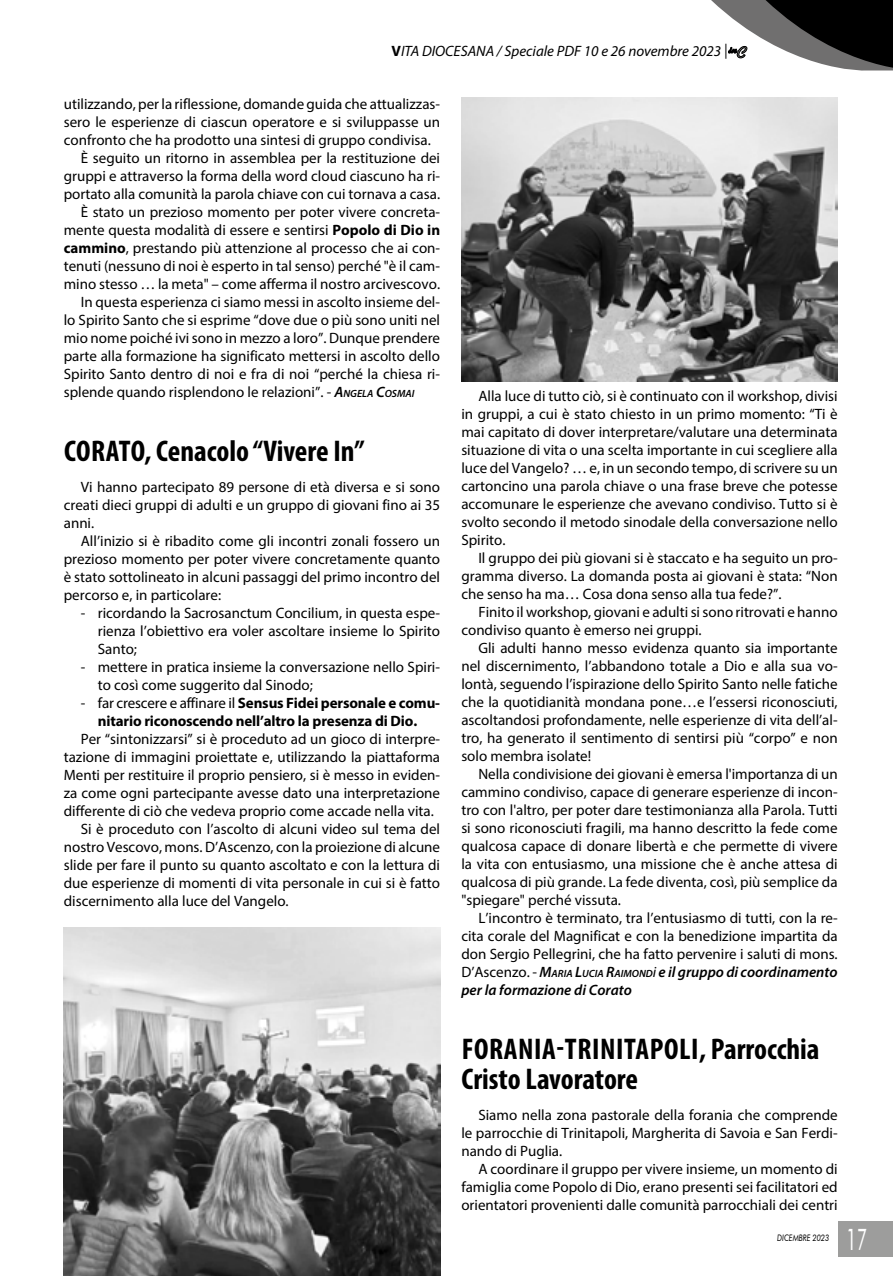
<style>
.page{position:relative;width:893px;height:1276px;background:#fff}
.page>*{position:absolute;margin:0;border:0;box-sizing:border-box;transform-origin:0 0}
.t1{font:700 condensed 30px/30px "Myriad Pro";color:#000}
.t2{font:30px "Futura BT";color:#fff;scale:.6 1}
.t3{font:15px/18px "Myriad Pro";color:#000;text-align:justify}
.t4{font:700 15px/18px "Myriad Pro";letter-spacing:-.01em;color:#000;text-align:center}
.t5{font:italic 15px "Myriad Pro";color:#000}
.t6{font:italic 9px "Futura BT";color:#000;scale:.8 1}
.s1{font-weight:700;font-style:normal}
.s2{font-weight:700}
.s3{font-weight:600;font-style:italic}
.s4{font-weight:600;font-style:italic;font-size:10.5px}
.s5{font-weight:400}
.s6{font-style:italic}
</style>
<div class="page">
<img style="left:64px;top:927px;width:376px;height:349px">
<img style="left:461px;top:98px;width:377px;height:283px">
<div style="left:838px;top:1221px;width:55px;height:36px;background:#9d9d9c"></div>
<svg style="left:711px;top:0;width:182px;height:71px"></svg>
<p class="t5" style="left:392px;top:42px;width:337px"><span class="s1">V</span>ITA DIOCESANA / Speciale PDF 10 e 26 novembre 2023 |</p>
<p class="t3" style="left:64px;top:95px;width:378px">utilizzando, per la riflessione, domande guida che attualizzas-</p>
<p class="t3" style="left:64px;top:113px;width:378px">sero le esperienze di ciascun operatore e si sviluppasse un</p>
<p class="t3" style="left:64px;top:131px;width:369px">confronto che ha prodotto una sintesi di gruppo condivisa.</p>
<p class="t3" style="left:81px;top:149px;width:361px">È seguito un ritorno in assemblea per la restituzione dei</p>
<p class="t3" style="left:64px;top:167px;width:378px">gruppi e attraverso la forma della word cloud ciascuno ha ri-</p>
<p class="t3" style="left:64px;top:185px;width:378px">portato alla comunità la parola chiave con cui tornava a casa.</p>
<p class="t3" style="left:81px;top:203px;width:361px">È stato un prezioso momento per poter vivere concreta-</p>
<p class="t3" style="left:64px;top:221px;width:378px">mente questa modalità di essere e sentirsi <span class="s2">Popolo di Dio in</span></p>
<p class="t3" style="left:64px;top:239px;width:378px"><span class="s2">cammino</span>, prestando più attenzione al processo che ai con-</p>
<p class="t3" style="left:64px;top:257px;width:378px">tenuti (nessuno di noi è esperto in tal senso) perché "è il cam-</p>
<p class="t3" style="left:64px;top:275px;width:378px">mino stesso … la meta" – come afferma il nostro arcivescovo.</p>
<p class="t3" style="left:81px;top:293px;width:361px">In questa esperienza ci siamo messi in ascolto insieme del-</p>
<p class="t3" style="left:64px;top:311px;width:378px">lo Spirito Santo che si esprime “dove due o più sono uniti nel</p>
<p class="t3" style="left:64px;top:329px;width:378px">mio nome poiché ivi sono in mezzo a loro”. Dunque prendere</p>
<p class="t3" style="left:64px;top:347px;width:378px">parte alla formazione ha significato mettersi in ascolto dello</p>
<p class="t3" style="left:64px;top:365px;width:378px">Spirito Santo dentro di noi e fra di noi “perché la chiesa ri-</p>
<p class="t3" style="left:64px;top:383px;width:352px">splende quando risplendono le relazioni”. - <span class="s3">A</span><span class="s4">NGELA</span> <span class="s3">C</span><span class="s4">OSMAI</span></p>
<h1 class="t1" style="left:64px;top:435px;width:302px">CORATO, Cenacolo “Vivere In”</h1>
<p class="t3" style="left:64px;top:478px;width:378px;text-indent:17px">Vi hanno partecipato 89 persone di età diversa e si sono creati dieci gruppi di adulti e un gruppo di giovani fino ai 35 anni.</p>
<p class="t3" style="left:64px;top:532px;width:378px;text-indent:17px">All’inizio si è ribadito come gli incontri zonali fossero un prezioso momento per poter vivere concretamente quanto è stato sottolineato in alcuni passaggi del primo incontro del percorso e, in particolare:</p>
<p class="t3" style="left:98px;top:604px;width:344px;text-indent:-17px">- ricordando la Sacrosanctum Concilium, in questa espe&shy;rienza l’obiettivo era voler ascoltare insieme lo Spirito Santo;</p>
<p class="t3" style="left:98px;top:658px;width:344px;text-indent:-17px">- mettere in pratica insieme la conversazione nello Spiri&shy;to così come suggerito dal Sinodo;</p>
<p class="t4" style="left:81px;top:693px;width:361px"><span class="s5">- far crescere e affinare il</span> Sensus Fidei personale e comu&shy;nitario riconoscendo nell’altro la presenza di Dio.</p>
<p class="t3" style="left:81px;top:730px;width:361px">Per “sintonizzarsi” si è proceduto ad un gioco di interpre-</p>
<p class="t3" style="left:64px;top:748px;width:378px">tazione di immagini proiettate e, utilizzando la piattaforma</p>
<p class="t3" style="left:64px;top:766px;width:378px">Menti per restituire il proprio pensiero, si è messo in eviden-</p>
<p class="t3" style="left:64px;top:784px;width:378px">za come ogni partecipante avesse dato una interpretazione</p>
<p class="t3" style="left:64px;top:802px;width:372px">differente di ciò che vedeva proprio come accade nella vita.</p>
<p class="t3" style="left:81px;top:820px;width:361px">Si è proceduto con l’ascolto di alcuni video sul tema del</p>
<p class="t3" style="left:64px;top:838px;width:378px">nostro Vescovo, mons. D’Ascenzo, con la proiezione di alcune</p>
<p class="t3" style="left:64px;top:856px;width:378px">slide per fare il punto su quanto ascoltato e con la lettura di</p>
<p class="t3" style="left:64px;top:874px;width:378px">due esperienze di momenti di vita personale in cui si è fatto</p>
<p class="t3" style="left:64px;top:892px;width:226px">discernimento alla luce del Vangelo.</p>
<p class="t3" style="left:461px;top:387px;width:378px;text-indent:17px">Alla luce di tutto ciò, si è continuato con il workshop, divisi in gruppi, a cui è stato chiesto in un primo momento: “Ti è mai capitato di dover interpretare/valutare una determinata situazione di vita o una scelta importante in cui scegliere alla luce del Vangelo? … e, in un secondo tempo, di scrivere su un cartoncino una parola chiave o una frase breve che potesse accomunare le esperienze che avevano condiviso. Tutto si è svolto secondo il metodo sinodale della conversazione nello Spirito.</p>
<p class="t3" style="left:461px;top:549px;width:378px;text-indent:17px">Il gruppo dei più giovani si è staccato e ha seguito un pro&shy;gramma diverso. La domanda posta ai giovani è stata: “Non che senso ha ma… Cosa dona senso alla tua fede?”.</p>
<p class="t3" style="left:461px;top:603px;width:378px;text-indent:17px">Finito il workshop, giovani e adulti si sono ritrovati e hanno condiviso quanto è emerso nei gruppi.</p>
<p class="t3" style="left:461px;top:639px;width:378px;text-indent:17px">Gli adulti hanno messo evidenza quanto sia importante nel discernimento, l’abbandono totale a Dio e alla sua vo&shy;lontà, seguendo l’ispirazione dello Spirito Santo nelle fatiche che la quotidianità mondana pone…e l’essersi riconosciuti, ascoltandosi profondamente, nelle esperienze di vita dell’al&shy;tro, ha generato il sentimento di sentirsi più “corpo” e non solo membra isolate!</p>
<p class="t3" style="left:461px;top:765px;width:378px;text-indent:17px">Nella condivisione dei giovani è emersa l'importanza di un cammino condiviso, capace di generare esperienze di incon&shy;tro con l'altro, per poter dare testimonianza alla Parola. Tutti si sono riconosciuti fragili, ma hanno descritto la fede come qualcosa capace di donare libertà e che permette di vivere la vita con entusiasmo, una missione che è anche attesa di qualcosa di più grande. La fede diventa, così, più semplice da "spiegare" perché vissuta.</p>
<p class="t3" style="left:461px;top:909px;width:378px;text-indent:17px">L’incontro è terminato, tra l’entusiasmo di tutti, con la re&shy;cita corale del Magnificat e con la benedizione impartita da don Sergio Pellegrini, che ha fatto pervenire i saluti di mons.<br>D’Ascenzo. - <span class="s3">M</span><span class="s4">ARIA</span> <span class="s3">L</span><span class="s4">UCIA</span> <span class="s3">R</span><span class="s4">AIMOND</span><span class="s6">i</span> <span class="s3">e il gruppo di coordinamento per la formazione di Corato</span></p>
<h1 class="t1" style="left:461px;top:1033px;width:360px">FORANIA-TRINITAPOLI, Parrocchia<br>Cristo Lavoratore</h1>
<p class="t3" style="left:461px;top:1105px;width:378px;text-indent:17px">Siamo nella zona pastorale della forania che comprende le parrocchie di Trinitapoli, Margherita di Savoia e San Ferdi&shy;nando di Puglia.</p>
<p class="t3" style="left:461px;top:1159px;width:378px;text-indent:17px">A coordinare il gruppo per vivere insieme, un momento di famiglia come Popolo di Dio, erano presenti sei facilitatori ed orientatori provenienti dalle comunità parrocchiali dei centri</p>
<p class="t6" style="left:777px;top:1232px;width:66px">DICEMBRE 2023</p>
<h1 class="t2" style="left:846px;top:1221px;width:37px">17</h1>
</div>
